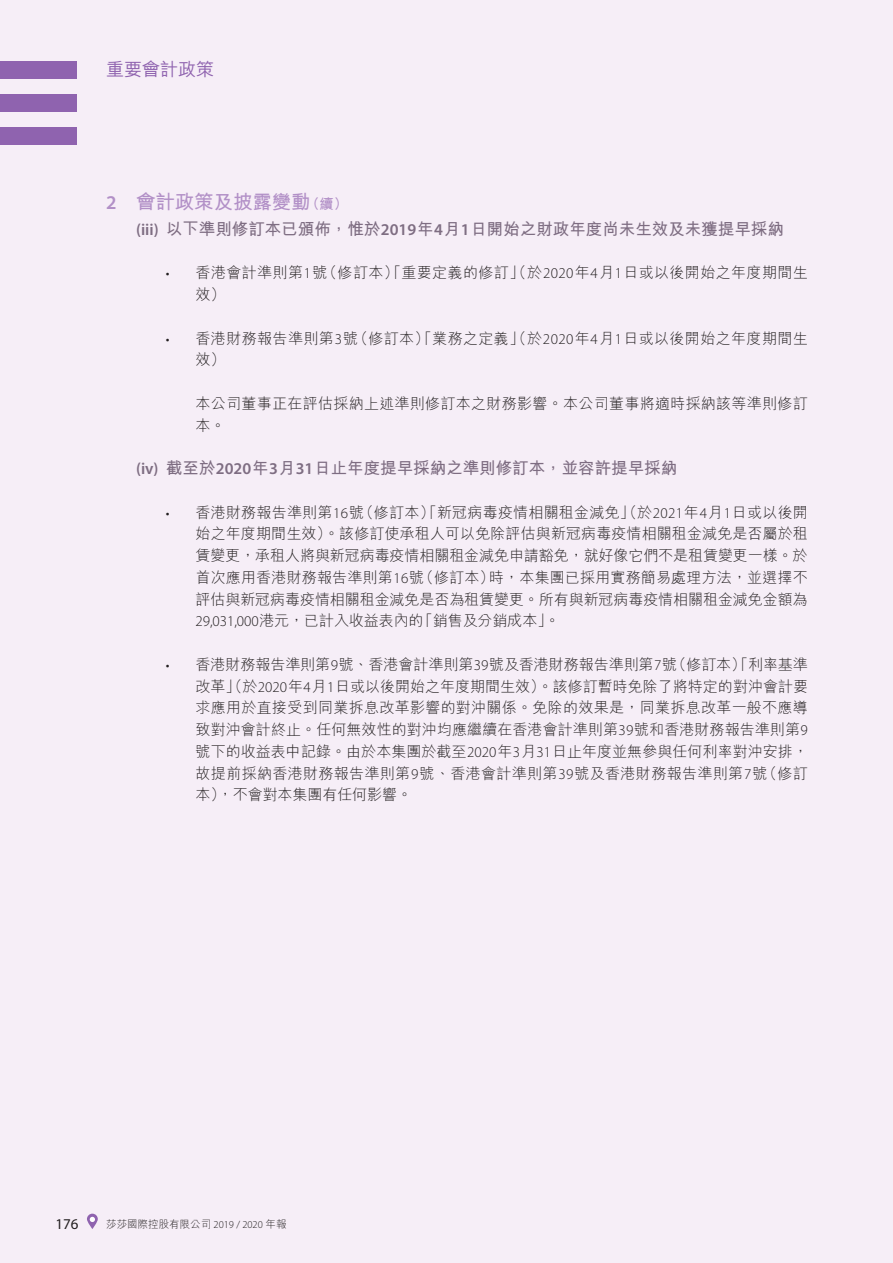
<style>
.page{position:relative;width:893px;height:1263px;background:#f6eef7}
.page>*{position:absolute;margin:0;border:0;box-sizing:border-box;transform-origin:0 0}
.t1{font:700 19.5px "M Hei HK";letter-spacing:-.005em;color:#b290c7}
.t2{font:500 18px "M Hei HK";color:#8f63af}
.t3{font:700 16.5px "M Hei HK";color:#7e6d82}
.t4{font:300 15px/21.8px "M Hei HK";letter-spacing:.02em;color:#231f20}
.t5{font:15px "Myriad Pro";color:#231f20}
.t6{font:300 10.5px "M Hei HK";color:#231f20}
.s1{font-family:"Myriad Pro";font-weight:600}
.s2{font-size:14.25px}
.s3{font-family:"Myriad Pro"}
</style>
<div class="page">
<div style="left:0;top:62px;width:77px;height:17px;background:#8f63af"></div>
<div style="left:0;top:95px;width:77px;height:17px;background:#8f63af"></div>
<div style="left:0;top:128px;width:77px;height:17px;background:#8f63af"></div>
<svg style="left:87px;top:1214px;width:11px;height:15px"></svg>
<svg style="left:90px;top:1217px;width:5px;height:5px"></svg>
<p class="t2" style="left:106px;top:56px;width:109px">重要會計政策</p>
<h1 class="t1" style="left:106px;top:187px;width:243px"><span class="s1">2</span> 會計政策及披露變動<span class="s2">（續）</span></h1>
<p class="t3" style="left:136px;top:217px;width:649px"><span class="s1">(iii)</span> 以下準則修訂本已頒佈，惟於<span class="s1">2019</span>年<span class="s1">4</span>月<span class="s1">1</span>日開始之財政年度尚未生效及未獲提早採納</p>
<p class="t4" style="left:196px;top:262px;width:614px;text-indent:-30px"><span class="s3">•</span> 香港會計準則第<span class="s3">1</span>號（修訂本）「重要定義的修訂」（於<span class="s3">2020</span>年<span class="s3">4</span>月<span class="s3">1</span>日或以後開始之年度期間生效）</p>
<p class="t4" style="left:196px;top:327px;width:614px;text-indent:-30px"><span class="s3">•</span> 香港財務報告準則第<span class="s3">3</span>號（修訂本）「業務之定義」（於<span class="s3">2020</span>年<span class="s3">4</span>月<span class="s3">1</span>日或以後開始之年度期間生效）</p>
<p class="t4" style="left:196px;top:392px;width:614px">本公司董事正在評估採納上述準則修訂本之財務影響。本公司董事將適時採納該等準則修訂本。</p>
<p class="t3" style="left:136px;top:456px;width:543px"><span class="s1">(iv)</span> 截至於<span class="s1">2020</span>年<span class="s1">3</span>月<span class="s1">31</span>日止年度提早採納之準則修訂本，並容許提早採納</p>
<p class="t4" style="left:196px;top:501px;width:614px;text-align:justify;text-indent:-30px"><span class="s3">•</span> 香港財務報告準則第<span class="s3">16</span>號（修訂本）「新冠病毒疫情相關租金減免」（於<span class="s3">2021</span>年<span class="s3">4</span>月<span class="s3">1</span>日或以後開始之年度期間生效）。該修訂使承租人可以免除評估與新冠病毒疫情相關租金減免是否屬於租賃變更，承租人將與新冠病毒疫情相關租金減免申請豁免，就好像它們不是租賃變更一樣。於首次應用香港財務報告準則第<span class="s3">16</span>號（修訂本）時，本集團已採用實務簡易處理方法，並選擇不評估與新冠病毒疫情相關租金減免是否為租賃變更。所有與新冠病毒疫情相關租金減免金額為<span class="s3">29,031,000</span>港元，已計入收益表內的「銷售及分銷成本」。</p>
<p class="t4" style="left:196px;top:653px;width:614px;text-align:justify;text-indent:-30px"><span class="s3">•</span> 香港財務報告準則第<span class="s3">9</span>號、香港會計準則第<span class="s3">39</span>號及香港財務報告準則第<span class="s3">7</span>號（修訂本）「利率基準改革」（於<span class="s3">2020</span>年<span class="s3">4</span>月<span class="s3">1</span>日或以後開始之年度期間生效）。該修訂暫時免除了將特定的對沖會計要求應用於直接受到同業拆息改革影響的對沖關係。免除的效果是，同業拆息改革一般不應導致對沖會計終止。任何無效性的對沖均應繼續在香港會計準則第<span class="s3">39</span>號和香港財務報告準則第<span class="s3">9</span>號下的收益表中記錄。由於本集團於截至<span class="s3">2020</span>年<span class="s3">3</span>月<span class="s3">31</span>日止年度並無參與任何利率對沖安排，故提前採納香港財務報告準則第<span class="s3">9</span>號、香港會計準則第<span class="s3">39</span>號及香港財務報告準則第<span class="s3">7</span>號（修訂本），不會對本集團有任何影響。</p>
<p class="t5" style="left:55px;top:1215px;width:25px">176</p>
<p class="t6" style="left:106px;top:1219px;width:182px">莎莎國際控股有限公司 <span class="s3">2019 / 2020</span> 年報</p>
</div>
